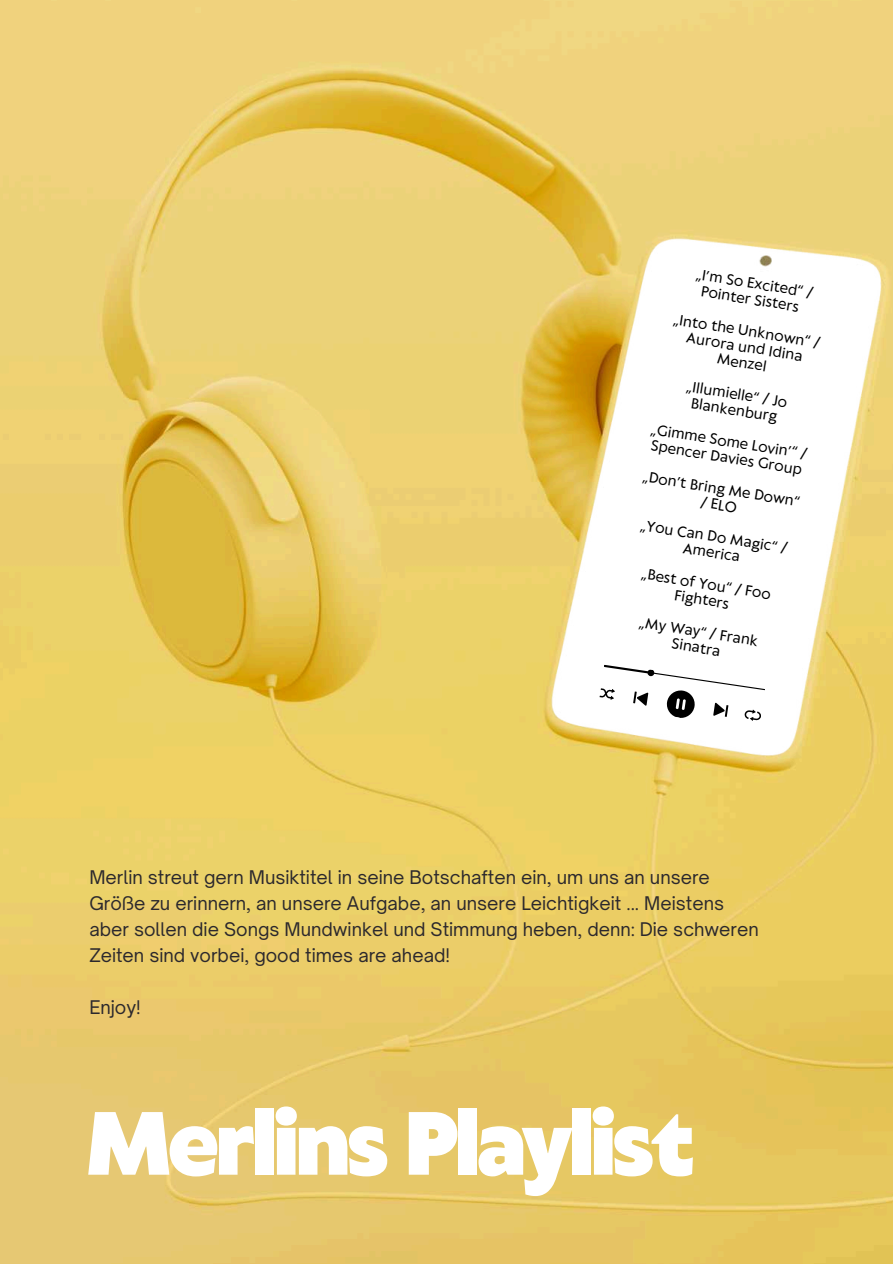
<style>
.page{position:relative;width:893px;height:1264px;background:#fff}
.page>*{position:absolute;margin:0;border:0;box-sizing:border-box;transform-origin:0 0}
.t1{font:900 84px "Klein Text";letter-spacing:-.03em;color:#fff}
.t2{font:18px/25.8px "Open Sauce One";color:#2b282d}
.t3{font:13.8px/16px "Klein Text";color:#000;text-align:center}
</style>
<div class="page">
<img style="left:0;top:0;width:892px;height:1263px">
<svg style="left:599px;top:664px;width:166px;height:57px"></svg>
<p class="t3" style="left:697px;top:265px;width:120px;rotate:9deg">„I’m So Excited“ /<br>Pointer Sisters</p>
<p class="t3" style="left:675px;top:310px;width:150px;rotate:9deg">„Into the Unknown“ /<br>Aurora und Idina<br>Menzel</p>
<p class="t3" style="left:687px;top:377px;width:103px;rotate:9deg">„Illumielle“ / Jo<br>Blankenburg</p>
<p class="t3" style="left:652px;top:420px;width:160px;text-align:left;rotate:9deg">„Gimme Some Lovin’“ /<br>Spencer Davies Group</p>
<p class="t3" style="left:644px;top:468px;width:160px;rotate:9deg">„Don’t Bring Me Down“ / ELO</p>
<p class="t3" style="left:641px;top:516px;width:150px;rotate:9deg">„You Can Do Magic“ /<br>America</p>
<p class="t3" style="left:643px;top:565px;width:132px;rotate:9deg">„Best of You“ / Foo<br>Fighters</p>
<p class="t3" style="left:640px;top:613px;width:122px;rotate:9deg">„My Way“ / Frank<br>Sinatra</p>
<p class="t2" style="left:89px;top:864px;width:671px">Merlin streut gern Musiktitel in seine Botschaften ein, um uns an unsere Größe zu erinnern, an unsere Aufgabe, an unsere Leichtigkeit ... Meistens aber sollen die Songs Mundwinkel und Stimmung heben, denn: Die schweren Zeiten sind vorbei, good times are ahead!</p>
<p class="t2" style="left:89px;top:993px;width:53px">Enjoy!</p>
<h1 class="t1" style="left:87px;top:1080px;width:609px">Merlins Playlist</h1>
</div>
